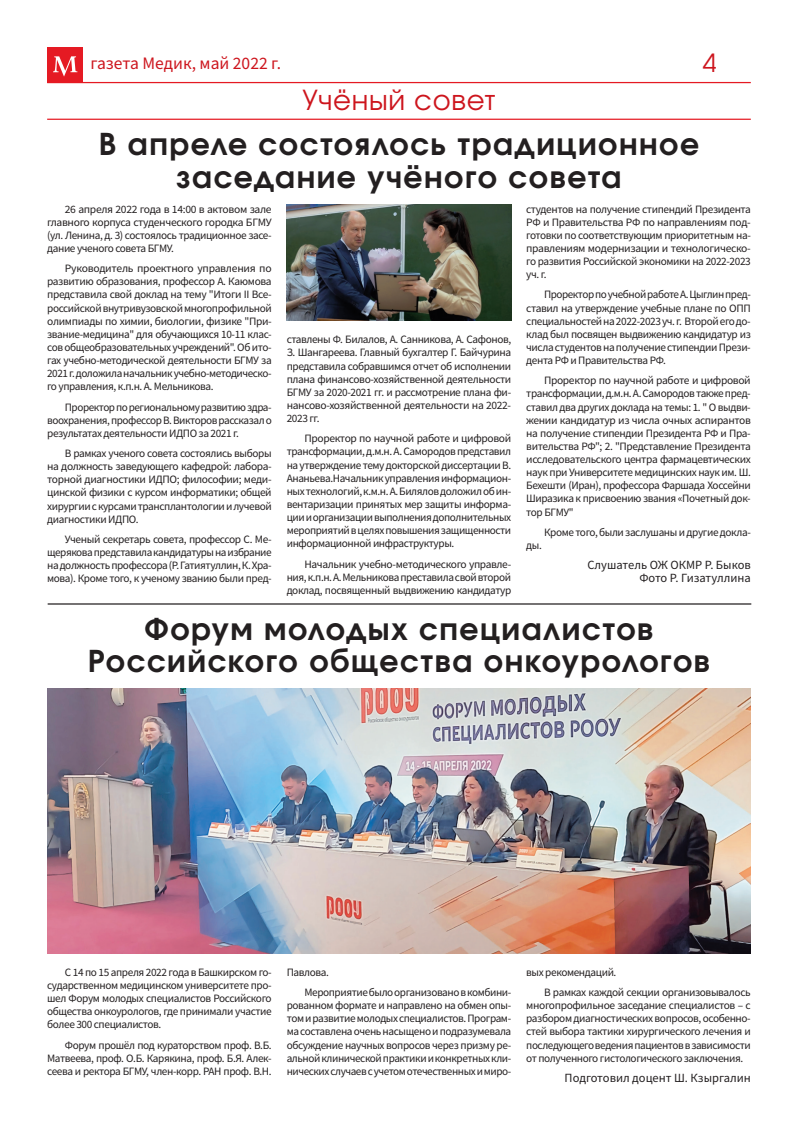
<style>
.page{position:relative;width:798px;height:1134px;background:#fff}
.page>*{position:absolute;margin:0;border:0;box-sizing:border-box;transform-origin:0 0}
.t1{font:700 30px/32.5px "Evolventa";letter-spacing:.05em;color:#231f20;text-align:center}
.t2{font:27.5px "Evolventa";letter-spacing:.025em;color:#cd151d}
.t3{font:25px "Evolventa";color:#cd151d}
.t4{font:17.5px "Source Sans Pro";color:#cd151d}
.t5{font:12.5px/13.1px "Source Sans Pro";color:#231f20;text-align:right}
.t6{font:11.25px/13.1px "Source Sans Pro";letter-spacing:-.035em;color:#231f20;text-align:justify}
</style>
<div class="page">
<div style="left:47px;top:47px;width:36px;height:36px;background:#e51a23"></div>
<svg style="left:53px;top:56px;width:24px;height:21px"></svg>
<hr style="left:47px;top:82px;width:703px;height:1px;background:#e51a23">
<hr style="left:47px;top:119px;width:703px;height:1px;background:#e51a23">
<hr style="left:48px;top:603px;width:703px;height:2px;background:#231f20">
<img style="left:47px;top:688px;width:703px;height:265px">
<img style="left:286px;top:204px;width:225px;height:117px">
<h3 class="t4" style="left:90px;top:52px;width:192px">газета Медик, май 2022 г.</h3>
<h3 class="t3" style="left:702px;top:48px;width:15px">4</h3>
<h2 class="t2" style="left:302px;top:83px;width:194px">Учёный совет</h2>
<h1 class="t1" style="left:99px;top:128px;width:601px">В апреле состоялось традиционное заседание учёного совета</h1>
<p class="t6" style="left:47px;top:202px;width:226px;text-indent:18px">26 апреля 2022 года в 14:00 в актовом зале главного корпуса студенческого городка БГМУ (ул. Ленина, д. 3) состоялось традиционное засе&shy;дание ученого совета БГМУ.</p>
<p class="t6" style="left:47px;top:262px;width:226px;text-indent:18px">Руководитель проектного управления по развитию образования, профессор А. Каюмова представила свой доклад на тему "Итоги II Все&shy;российской внутривузовской многопрофильной олимпиады по химии, биологии, физике "При&shy;звание-медицина" для обучающихся 10-11 клас&shy;сов общеобразовательных учреждений". Об ито&shy;гах учебно-методической деятельности БГМУ за 2021 г. доложила начальник учебно-методическо&shy;го управления, к.п.н. А. Мельникова.</p>
<p class="t6" style="left:47px;top:400px;width:226px;text-indent:18px">Проректор по региональному развитию здра&shy;воохранения, профессор В. Викторов рассказал о результатах деятельности ИДПО за 2021 г.</p>
<p class="t6" style="left:47px;top:447px;width:226px;text-indent:18px">В рамках ученого совета состоялись выборы на должность заведующего кафедрой: лабора&shy;торной диагностики ИДПО; философии; меди&shy;цинской физики с курсом информатики; общей хирургии с курсами трансплантологии и лучевой диагностики ИДПО.</p>
<p class="t6" style="left:47px;top:532px;width:226px;text-indent:18px">Ученый секретарь совета, профессор С. Ме&shy;щерякова представила кандидатуры на избрание на должность профессора (Р. Гатиятуллин, К. Хра&shy;мова). Кроме того, к ученому званию были пред-</p>
<p class="t6" style="left:526px;top:202px;width:226px">студентов на получение стипендий Президента РФ и Правительства РФ по направлениям под&shy;готовки по соответствующим приоритетным на&shy;правлениям модернизации и технологическо&shy;го развития Российской экономики на 2022-2023 уч. г.</p>
<p class="t6" style="left:526px;top:288px;width:226px;text-indent:18px">Проректор по учебной работе А. Цыглин пред&shy;ставил на утверждение учебные плане по ОПП специальностей на 2022-2023 уч. г. Второй его до&shy;клад был посвящен выдвижению кандидатур из числа студентов на получение стипендии Прези&shy;дента РФ и Правительства РФ.</p>
<p class="t6" style="left:526px;top:374px;width:226px;text-indent:18px">Проректор по научной работе и цифровой трансформации, д.м.н. А. Самородов также пред&shy;ставил два других доклада на темы: 1. " О выдви&shy;жении кандидатур из числа очных аспирантов на получение стипендии Президента РФ и Пра&shy;вительства РФ"; 2. "Представление Президента исследовательского центра фармацевтических наук при Университете медицинских наук им. Ш.<br>Бехешти (Иран), профессора Фаршада Хоссейни Ширазика к присвоению звания «Почетный док&shy;тор БГМУ"</p>
<p class="t6" style="left:544px;top:525px;width:208px">Кроме того, были заслушаны и другие докла-</p>
<p class="t6" style="left:526px;top:539px;width:17px">ды.</p>
<p class="t5" style="left:587px;top:558px;width:165px">Слушатель ОЖ ОКМР Р. Быков<br>Фото Р. Гизатуллина</p>
<h1 class="t1" style="left:88px;top:612px;width:623px">Форум молодых специалистов<br>Российского общества онкоурологов</h1>
<p class="t6" style="left:286px;top:333px;width:226px">ставлены Ф. Билалов, А. Санникова, А. Сафонов, З. Шангареева. Главный бухгалтер Г. Байчурина представила собравшимся отчет об исполнении плана финансово-хозяйственной деятельности БГМУ за 2020-2021 гг. и рассмотрение плана фи&shy;нансово-хозяйственной деятельности на 2022- 2023 гг.</p>
<p class="t6" style="left:286px;top:432px;width:226px;text-indent:18px">Проректор по научной работе и цифровой трансформации, д.м.н. А. Самородов представил на утверждение тему докторской диссертации В.<br>Ананьева.Начальник управления информацион&shy;ных технологий, к.м.н. А. Билялов доложил об ин&shy;вентаризации принятых мер защиты информа&shy;ции и организации выполнения дополнительных мероприятий в целях повышения защищенности информационной инфраструктуры.</p>
<p class="t6" style="left:286px;top:557px;width:226px;text-indent:18px">Начальник учебно-методического управле&shy;ния, к.п.н. А. Мельникова преставила свой второй доклад, посвященный выдвижению кандидатур</p>
<p class="t6" style="left:47px;top:965px;width:226px;text-indent:18px">С 14 по 15 апреля 2022 года в Башкирском го&shy;сударственном медицинском университете про&shy;шел Форум молодых специалистов Российского общества онкоурологов, где принимали участие более 300 специалистов.</p>
<p class="t6" style="left:47px;top:1038px;width:226px;text-indent:18px">Форум прошёл под кураторством проф. В.Б.<br>Матвеева, проф. О.Б. Карякина, проф. Б.Я. Алек&shy;сеева и ректора БГМУ, член-корр. РАН проф. В.Н.</p>
<p class="t6" style="left:304px;top:962px;width:208px;line-height:20.2px;text-indent:-18px">Павлова.<br>Мероприятие было организовано в комбини-</p>
<p class="t6" style="left:286px;top:999px;width:226px">рованном формате и направлено на обмен опы&shy;том и развитие молодых специалистов. Програм&shy;ма составлена очень насыщено и подразумевала обсуждение научных вопросов через призму ре&shy;альной клинической практики и конкретных кли&shy;нических случаев с учетом отечественных и миро-</p>
<p class="t6" style="left:544px;top:962px;width:208px;line-height:20.2px;text-indent:-18px">вых рекомендаций.<br>В рамках каждой секции организовывалось</p>
<p class="t6" style="left:526px;top:999px;width:226px">многопрофильное заседание специалистов – с разбором диагностических вопросов, особенно&shy;стей выбора тактики хирургического лечения и последующего ведения пациентов в зависимости от полученного гистологического заключения.</p>
<p class="t5" style="left:564px;top:1071px;width:188px">Подготовил доцент Ш. Кзыргалин</p>
</div>
